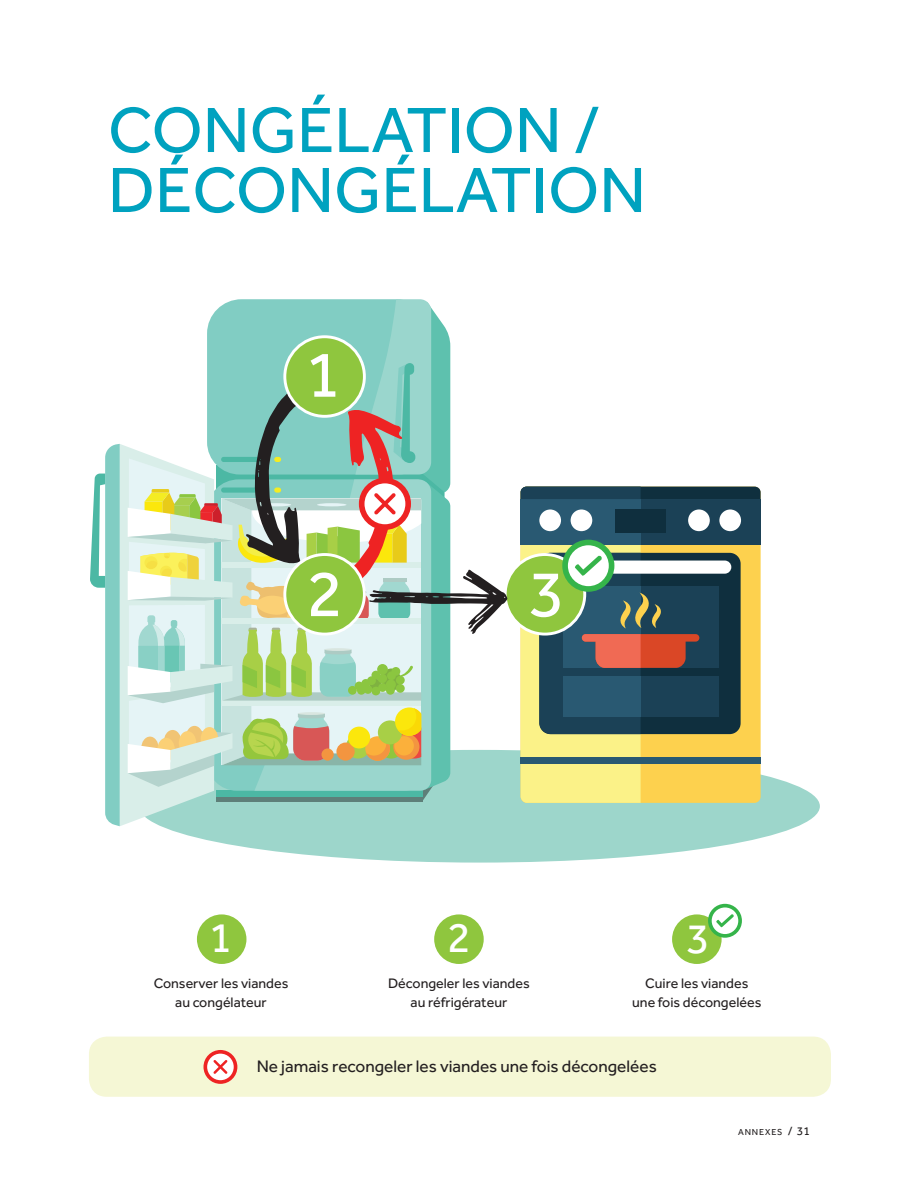
<style>
.page{position:relative;width:918px;height:1188px;background:#fff}
.page>*{position:absolute;margin:0;border:0;box-sizing:border-box;transform-origin:0 0}
.t1{font:67.35px "Effra";color:#fff}
.t2{font:66px/60px "Effra";color:#00a2bf}
.t3{font:43.5px "Effra";color:#fff}
.t4{font:17.25px "Effra";color:#231f20}
.t5{font:14.25px/19.5px "Effra";color:#231f20;text-align:center}
.t6{font:9px "Effra";letter-spacing:.1em;color:#231f20}
.s1{font-size:12px}
</style>
<div class="page">
<div style="left:139px;top:750px;width:681px;height:113px;background:#9dd6cb;border-radius:50%"></div>
<svg style="left:505px;top:555px;width:80px;height:79px"></svg>
<svg style="left:90px;top:299px;width:417px;height:527px"></svg>
<svg style="left:521px;top:487px;width:240px;height:316px"></svg>
<div style="left:89px;top:1037px;width:742px;height:60px;background:#f5f7d5;border-radius:18px"></div>
<svg style="left:203px;top:1050px;width:34px;height:34px"></svg>
<div style="left:671px;top:913px;width:52px;height:52px;background:#8fc63e;border-radius:50%"></div>
<div style="left:670px;top:913px;width:53px;height:53px;border:2px solid #fff;border-radius:50%"></div>
<div style="left:196px;top:913px;width:51px;height:52px;background:#8fc63e;border-radius:50%"></div>
<div style="left:195px;top:913px;width:53px;height:53px;border:2px solid #fff;border-radius:50%"></div>
<div style="left:433px;top:913px;width:52px;height:52px;background:#8fc63e;border-radius:50%"></div>
<div style="left:432px;top:913px;width:54px;height:53px;border:2px solid #fff;border-radius:50%"></div>
<svg style="left:708px;top:904px;width:34px;height:34px"></svg>
<h2 class="t2" style="left:108px;top:99px;width:540px">CONGÉLATION /<br>DÉCONGÉLATION</h2>
<h1 class="t1" style="left:305px;top:335px;width:38px">1</h1>
<h1 class="t1" style="left:306px;top:554px;width:38px">2</h1>
<h1 class="t1" style="left:528px;top:554px;width:38px">3</h1>
<h3 class="t3" style="left:209px;top:912px;width:25px">1</h3>
<h3 class="t3" style="left:447px;top:912px;width:25px">2</h3>
<h3 class="t3" style="left:686px;top:913px;width:25px">3</h3>
<p class="t5" style="left:154px;top:973px;width:136px">Conserver les viandes au congélateur</p>
<p class="t5" style="left:388px;top:973px;width:143px">Décongeler les viandes au réfrigérateur</p>
<p class="t5" style="left:632px;top:973px;width:131px">Cuire les viandes une fois décongelées</p>
<p class="t4" style="left:257px;top:1057px;width:402px">Ne jamais recongeler les viandes une fois décongelées</p>
<p class="t6" style="left:738px;top:1127px;width:73px">ANNEXES <span class="s1">/ 31</span></p>
</div>
